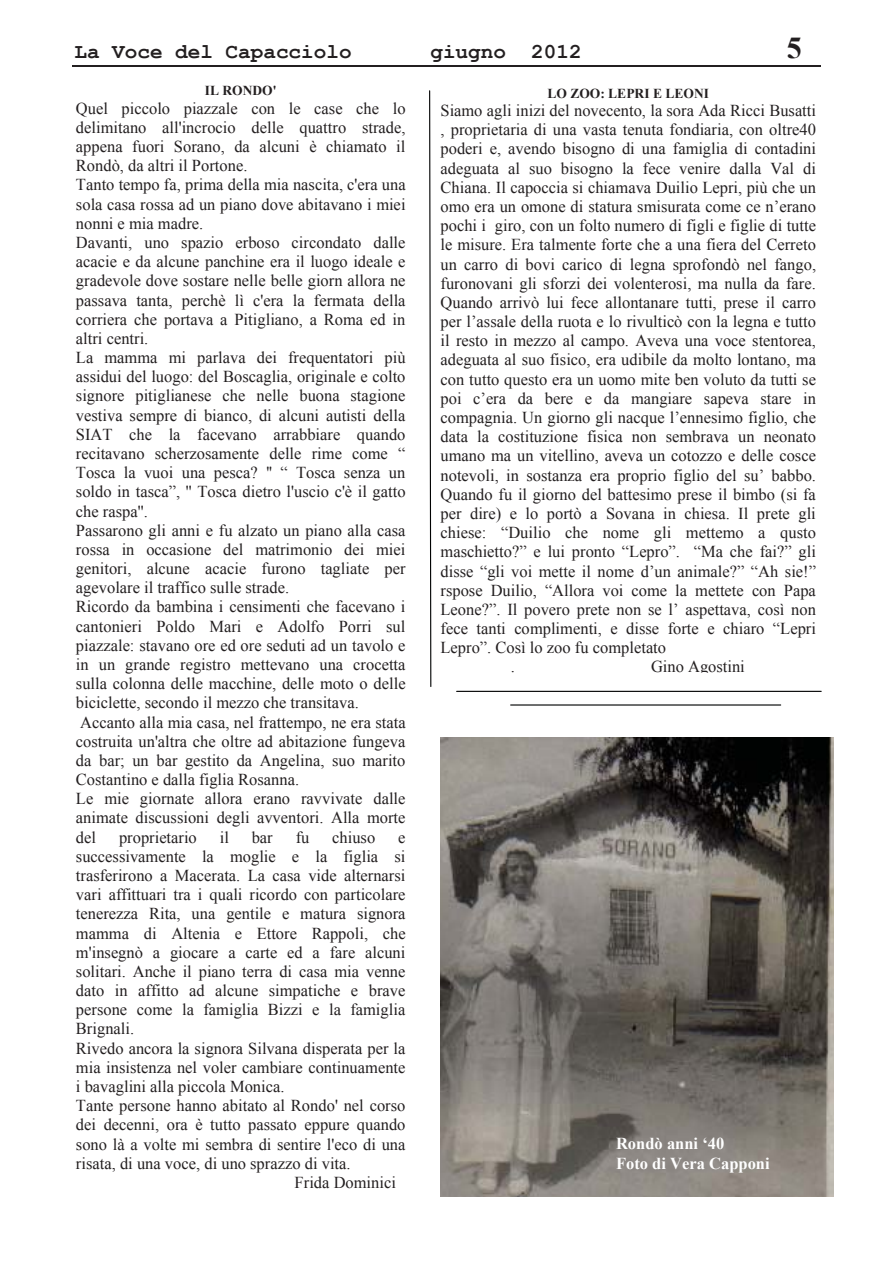
<style>
.page{position:relative;width:893px;height:1263px;background:#fff}
.page>*{position:absolute;margin:0;border:0;box-sizing:border-box;transform-origin:0 0}
.t1{font:700 30.3px "Times New Roman";color:#231f20}
.t2{font:700 21.15px "Courier New";color:#231f20}
.t3{font:16.65px/19.2px "Times New Roman";color:#231f20}
.t4{font:700 16.65px/19.5px "Times New Roman";color:#fff}
.t5{font:700 13.65px "Times New Roman";color:#231f20}
</style>
<div class="page">
<hr style="left:72px;top:65px;width:749px;height:1px;background:#231f20">
<img style="left:441px;top:738px;width:392px;height:458px">
<svg style="left:429px;top:90px;width:3px;height:597px"></svg>
<hr style="left:457px;top:691px;width:364px;height:1px;background:#010202">
<hr style="left:511px;top:704px;width:270px;height:2px;background:#010202">
<p class="t2" style="left:74px;top:41px;width:279px">La Voce del Capacciolo</p>
<p class="t2" style="left:430px;top:41px;width:153px">giugno 2012</p>
<h1 class="t1" style="left:787px;top:31px;width:16px">5</h1>
<p class="t5" style="left:547px;top:86px;width:163px">LO ZOO: LEPRI E LEONI</p>
<p class="t3" style="left:440px;top:101px;width:377px">Siamo agli inizi del novecento, la sora Ada Ricci Busatti</p>
<p class="t3" style="left:440px;top:120px;width:377px">, proprietaria di una vasta tenuta fondiaria, con oltre40</p>
<p class="t3" style="left:440px;top:139px;width:377px">poderi e, avendo bisogno di una famiglia di contadini</p>
<p class="t3" style="left:440px;top:158px;width:377px">adeguata al suo bisogno la fece venire dalla Val di</p>
<p class="t3" style="left:440px;top:178px;width:377px">Chiana. Il capoccia si chiamava Duilio Lepri, più che un</p>
<p class="t3" style="left:440px;top:197px;width:377px">omo era un omone di statura smisurata come ce n’erano</p>
<p class="t3" style="left:440px;top:216px;width:377px">pochi i giro, con un folto numero di figli e figlie di tutte</p>
<p class="t3" style="left:440px;top:235px;width:377px">le misure. Era talmente forte che a una fiera del Cerreto</p>
<p class="t3" style="left:440px;top:254px;width:377px">un carro di bovi carico di legna sprofondò nel fango,</p>
<p class="t3" style="left:440px;top:274px;width:377px">furonovani gli sforzi dei volenterosi, ma nulla da fare.</p>
<p class="t3" style="left:440px;top:293px;width:377px">Quando arrivò lui fece allontanare tutti, prese il carro</p>
<p class="t3" style="left:440px;top:312px;width:377px">per l’assale della ruota e lo rivulticò con la legna e tutto</p>
<p class="t3" style="left:440px;top:331px;width:377px">il resto in mezzo al campo. Aveva una voce stentorea,</p>
<p class="t3" style="left:440px;top:350px;width:377px">adeguata al suo fisico, era udibile da molto lontano, ma</p>
<p class="t3" style="left:440px;top:369px;width:377px">con tutto questo era un uomo mite ben voluto da tutti se</p>
<p class="t3" style="left:440px;top:389px;width:377px">poi c’era da bere e da mangiare sapeva stare in</p>
<p class="t3" style="left:440px;top:408px;width:377px">compagnia. Un giorno gli nacque l’ennesimo figlio, che</p>
<p class="t3" style="left:440px;top:427px;width:377px">data la costituzione fisica non sembrava un neonato</p>
<p class="t3" style="left:440px;top:446px;width:377px">umano ma un vitellino, aveva un cotozzo e delle cosce</p>
<p class="t3" style="left:440px;top:465px;width:377px">notevoli, in sostanza era proprio figlio del su’ babbo.</p>
<p class="t3" style="left:440px;top:485px;width:377px">Quando fu il giorno del battesimo prese il bimbo (si fa</p>
<p class="t3" style="left:440px;top:504px;width:377px">per dire) e lo portò a Sovana in chiesa. Il prete gli</p>
<p class="t3" style="left:440px;top:523px;width:377px">chiese: “Duilio che nome gli mettemo a qusto</p>
<p class="t3" style="left:440px;top:542px;width:377px">maschietto?” e lui pronto “Lepro”. “Ma che fai?” gli</p>
<p class="t3" style="left:440px;top:561px;width:377px">disse “gli voi mette il nome d’un animale?” “Ah sie!”</p>
<p class="t3" style="left:440px;top:580px;width:377px">rspose Duilio, “Allora voi come la mettete con Papa</p>
<p class="t3" style="left:440px;top:600px;width:377px">Leone?”. Il povero prete non se l’ aspettava, così non</p>
<p class="t3" style="left:440px;top:619px;width:377px">fece tanti complimenti, e disse forte e chiaro “Lepri</p>
<p class="t3" style="left:440px;top:638px;width:227px">Lepro”. Così lo zoo fu completato</p>
<p class="t3" style="left:511px;top:657px;width:6px">.</p>
<p class="t3" style="left:651px;top:657px;width:95px">Gino Agostini</p>
<p class="t5" style="left:205px;top:83px;width:73px">IL RONDO'</p>
<p class="t3" style="left:76px;top:98px;width:331px">Quel piccolo piazzale con le case che lo delimitano all'incrocio delle quattro strade, appena fuori Sorano, da alcuni è chiamato il Rondò, da altri il Portone.<br>Tanto tempo fa, prima della mia nascita, c'era una sola casa rossa ad un piano dove abitavano i miei nonni e mia madre.<br>Davanti, uno spazio erboso circondato dalle acacie e da alcune panchine era il luogo ideale e gradevole dove sostare nelle belle giorn allora ne passava tanta, perchè lì c'era la fermata della corriera che portava a Pitigliano, a Roma ed in altri centri.<br>La mamma mi parlava dei frequentatori più assidui del luogo: del Boscaglia, originale e colto signore pitiglianese che nelle buona stagione vestiva sempre di bianco, di alcuni autisti della SIAT che la facevano arrabbiare quando recitavano scherzosamente delle rime come “ Tosca la vuoi una pesca? '' “ Tosca senza un soldo in tasca”, '' Tosca dietro l'uscio c'è il gatto che raspa''.<br>Passarono gli anni e fu alzato un piano alla casa rossa in occasione del matrimonio dei miei genitori, alcune acacie furono tagliate per agevolare il traffico sulle strade.<br>Ricordo da bambina i censimenti che facevano i cantonieri Poldo Mari e Adolfo Porri sul piazzale: stavano ore ed ore seduti ad un tavolo e in un grande registro mettevano una crocetta sulla colonna delle macchine, delle moto o delle biciclette, secondo il mezzo che transitava.<br>Accanto alla mia casa, nel frattempo, ne era stata costruita un'altra che oltre ad abitazione fungeva da bar; un bar gestito da Angelina, suo marito Costantino e dalla figlia Rosanna.<br>Le mie giornate allora erano ravvivate dalle animate discussioni degli avventori. Alla morte del</p>
<p class="t3" style="left:119px;top:827px;width:79px">proprietario</p>
<p class="t3" style="left:220px;top:827px;width:11px">il</p>
<p class="t3" style="left:252px;top:827px;width:23px">bar</p>
<p class="t3" style="left:296px;top:827px;width:15px">fu</p>
<p class="t3" style="left:332px;top:827px;width:44px">chiuso</p>
<p class="t3" style="left:398px;top:827px;width:9px">e</p>
<p class="t3" style="left:76px;top:847px;width:331px">successivamente la moglie e la figlia si</p>
<p class="t3" style="left:76px;top:866px;width:331px">trasferirono a Macerata. La casa vide alternarsi</p>
<p class="t3" style="left:76px;top:885px;width:331px">vari affittuari tra i quali ricordo con particolare</p>
<p class="t3" style="left:76px;top:904px;width:331px">tenerezza Rita, una gentile e matura signora</p>
<p class="t3" style="left:76px;top:923px;width:331px">mamma di Altenia e Ettore Rappoli, che</p>
<p class="t3" style="left:76px;top:943px;width:331px">m'insegnò a giocare a carte ed a fare alcuni</p>
<p class="t3" style="left:76px;top:962px;width:331px">solitari. Anche il piano terra di casa mia venne</p>
<p class="t3" style="left:76px;top:981px;width:331px">dato in affitto ad alcune simpatiche e brave</p>
<p class="t3" style="left:76px;top:1000px;width:331px">persone come la famiglia Bizzi e la famiglia</p>
<p class="t3" style="left:76px;top:1019px;width:60px">Brignali.</p>
<p class="t3" style="left:76px;top:1038px;width:331px">Rivedo ancora la signora Silvana disperata per la</p>
<p class="t3" style="left:76px;top:1058px;width:331px">mia insistenza nel voler cambiare continuamente</p>
<p class="t3" style="left:76px;top:1077px;width:210px">i bavaglini alla piccola Monica.</p>
<p class="t3" style="left:76px;top:1096px;width:331px">Tante persone hanno abitato al Rondo' nel corso</p>
<p class="t3" style="left:76px;top:1115px;width:331px">dei decenni, ora è tutto passato eppure quando</p>
<p class="t3" style="left:76px;top:1134px;width:331px">sono là a volte mi sembra di sentire l'eco di una</p>
<p class="t3" style="left:76px;top:1154px;width:276px">risata, di una voce, di uno sprazzo di vita.</p>
<p class="t3" style="left:295px;top:1173px;width:103px">Frida Dominici</p>
<p class="t4" style="left:616px;top:1134px;width:155px">Rondò anni ‘40<br>Foto di Vera Capponi</p>
</div>
